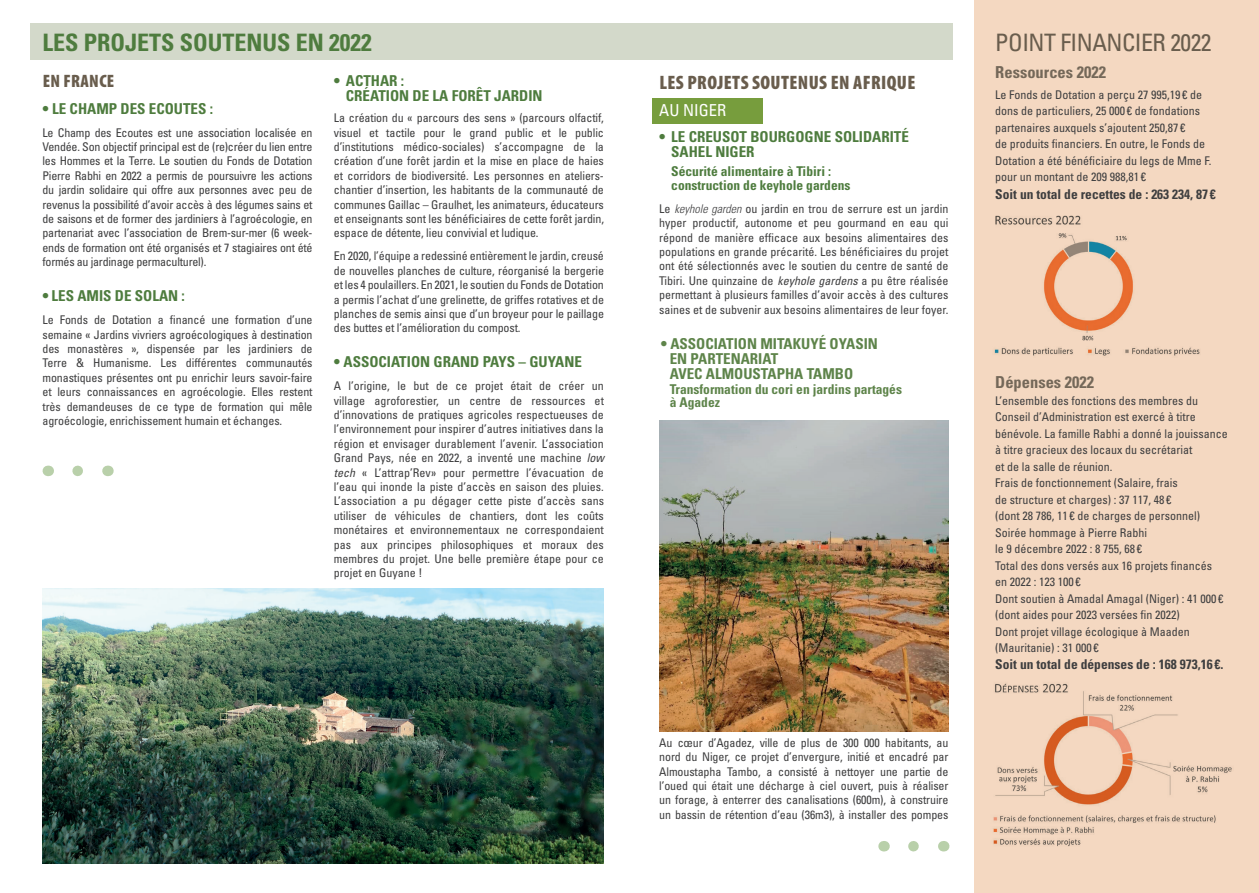
<style>
.page{position:relative;width:1259px;height:893px;background:#fff}
.page>*{position:absolute;margin:0;border:0;box-sizing:border-box;transform-origin:0 0}
.t1{font:700 condensed 24px "Univers LT Std";color:#4e7c3e}
.t2{font:condensed 24px "Univers LT Std";letter-spacing:-.02em;color:#695d4d}
.t3{font:900 condensed 19.5px "Myriad Pro";letter-spacing:.02em;color:#695d4d}
.t4{font:900 condensed 18px "Myriad Pro";letter-spacing:.02em;color:#695d4d}
.t5{font:700 condensed 16.5px "Univers LT Std";color:#746859}
.t6{font:condensed 16.5px "Univers LT Std";color:#fff}
.t7{font:700 condensed 15px/15px "Univers LT Std";color:#4e7c3e}
.t8{font:700 condensed 15px/15px "Univers LT Std";color:#5e844a}
.t9{font:700 condensed 13.5px "Univers LT Std";color:#3e3e3f}
.t10{font:700 condensed 13.5px/13.5px "Univers LT Std";color:#4e7c3e}
.t11{font:700 condensed 13.5px/13.5px "Univers LT Std";color:#5e844a}
.t12{font:condensed 12px/14.4px "Univers LT Std";color:#3e3e3f;text-align:justify}
.s1{font-style:italic}
.s2{font-weight:300;font-style:italic}
</style>
<div class="page">
<div style="left:652px;top:98px;width:111px;height:25px;background:#779d3d"></div>
<div style="left:30px;top:23px;width:922px;height:37px;background:#d3d9ca"></div>
<div style="left:974px;top:0;width:285px;height:893px;background:#f4d8c1"></div>
<img style="left:43px;top:589px;width:561px;height:274px">
<img style="left:659px;top:421px;width:289px;height:310px">
<svg style="left:78px;top:466px;width:5px;height:10px"></svg>
<img style="left:993px;top:683px;width:239px;height:164px">
<img style="left:994px;top:215px;width:206px;height:141px">
<svg style="left:913px;top:841px;width:6px;height:10px"></svg>
<h1 class="t1" style="left:43px;top:28px;width:331px">LES PROJETS SOUTENUS EN 2022</h1>
<h3 class="t4" style="left:43px;top:70px;width:73px">EN FRANCE</h3>
<p class="t7" style="left:43px;top:101px;width:172px">• LE CHAMP DES ECOUTES :</p>
<p class="t12" style="left:43px;top:125px;width:272px">Le Champ des Ecoutes est une association localisée en Vendée. Son objectif principal est de (re)créer du lien entre les Hommes et la Terre. Le soutien du Fonds de Dotation Pierre Rabhi en 2022 a permis de poursuivre les actions du jardin solidaire qui offre aux personnes avec peu de revenus la possibilité d’avoir accès à des légumes sains et de saisons et de former des jardiniers à l’agroécologie, en partenariat avec l’association de Brem-sur-mer (6 week&shy;ends de formation ont été organisés et 7 stagiaires ont été formés au jardinage permaculturel).</p>
<p class="t7" style="left:43px;top:288px;width:144px">• LES AMIS DE SOLAN :</p>
<p class="t12" style="left:43px;top:312px;width:272px">Le Fonds de Dotation a financé une formation d’une semaine « Jardins vivriers agroécologiques à destination des monastères », dispensée par les jardiniers de Terre &amp; Humanisme. Les différentes communautés monastiques présentes ont pu enrichir leurs savoir-faire et leurs connaissances en agroécologie. Elles restent très demandeuses de ce type de formation qui mêle agroécologie, enrichissement humain et échanges.</p>
<p class="t7" style="left:346px;top:74px;width:198px;text-indent:-12px">• ACTHAR :<br>CRÉATION DE LA FORÊT JARDIN</p>
<p class="t12" style="left:334px;top:111px;width:272px">La création du « parcours des sens » (parcours olfactif, visuel et tactile pour le grand public et le public d’institutions médico-sociales) s’accompagne de la création d’une forêt jardin et la mise en place de haies et corridors de biodiversité. Les personnes en ateliers&shy;chantier d’insertion, les habitants de la communauté de communes Gaillac – Graulhet, les animateurs, éducateurs et enseignants sont les bénéficiaires de cette forêt jardin, espace de détente, lieu convivial et ludique.</p>
<p class="t12" style="left:334px;top:249px;width:272px">En 2020, l’équipe a redessiné entièrement le jardin, creusé de nouvelles planches de culture, réorganisé la bergerie et les 4 poulaillers. En 2021, le soutien du Fonds de Dotation a permis l’achat d’une grelinette, de griffes rotatives et de planches de semis ainsi que d’un broyeur pour le paillage des buttes et l’amélioration du compost.</p>
<p class="t7" style="left:334px;top:354px;width:250px">• ASSOCIATION GRAND PAYS – GUYANE</p>
<p class="t12" style="left:334px;top:379px;width:272px">A l’origine, le but de ce projet était de créer un village agroforestier, un centre de ressources et d’innovations de pratiques agricoles respectueuses de l’environnement pour inspirer d’autres initiatives dans la région et envisager durablement l’avenir. L’association Grand Pays, née en 2022, a inventé une machine <span class="s1">low tech</span> « L’attrap’Rev» pour permettre l’évacuation de l’eau qui inonde la piste d’accès en saison des pluies.<br>L’association a pu dégager cette piste d’accès sans utiliser de véhicules de chantiers, dont les coûts monétaires et environnementaux ne correspondaient pas aux principes philosophiques et moraux des membres du projet. Une belle première étape pour ce projet en Guyane !</p>
<h2 class="t3" style="left:659px;top:70px;width:257px">LES PROJETS SOUTENUS EN AFRIQUE</h2>
<h3 class="t6" style="left:659px;top:99px;width:68px">AU NIGER</h3>
<p class="t7" style="left:671px;top:129px;width:239px;text-indent:-12px">• LE CREUSOT BOURGOGNE SOLIDARITÉ<br>SAHEL NIGER</p>
<p class="t10" style="left:671px;top:165px;width:181px">Sécurité alimentaire à Tibiri : construction de keyhole gardens</p>
<p class="t12" style="left:659px;top:201px;width:291px">Le <span class="s2">keyhole garden</span> ou jardin en trou de serrure est un jardin hyper productif, autonome et peu gourmand en eau qui répond de manière efficace aux besoins alimentaires des populations en grande précarité. Les bénéficiaires du projet ont été sélectionnés avec le soutien du centre de santé de Tibiri. Une quinzaine de <span class="s1">keyhole gardens</span> a pu être réalisée permettant à plusieurs familles d’avoir accès à des cultures saines et de subvenir aux besoins alimentaires de leur foyer.</p>
<p class="t8" style="left:670px;top:336px;width:210px;text-indent:-9px">• ASSOCIATION MITAKUYÉ OYASIN<br>EN PARTENARIAT<br>AVEC ALMOUSTAPHA TAMBO</p>
<p class="t11" style="left:670px;top:382px;width:234px">Transformation du cori en jardins partagés à Agadez</p>
<p class="t12" style="left:659px;top:735px;width:291px">Au cœur d’Agadez, ville de plus de 300 000 habitants, au nord du Niger, ce projet d’envergure, initié et encadré par Almoustapha Tambo, a consisté à nettoyer une partie de l’oued qui était une décharge à ciel ouvert, puis à réaliser un forage, à enterrer des canalisations (600m), à construire un bassin de rétention d’eau (36m3), à installer des pompes</p>
<h1 class="t2" style="left:995px;top:28px;width:218px">POINT FINANCIER 2022</h1>
<h3 class="t5" style="left:995px;top:62px;width:112px">Ressources 2022</h3>
<p class="t12" style="left:995px;top:86px;width:218px;line-height:16.5px;text-align:left">Le Fonds de Dotation a perçu 27 995,19 € de dons de particuliers, 25 000 € de fondations partenaires auxquels s’ajoutent 250,87 €<br>de produits financiers. En outre, le Fonds de Dotation a été bénéficiaire du legs de Mme F. pour un montant de 209 988,81 €</p>
<p class="t9" style="left:995px;top:186px;width:222px">Soit un total de recettes de : 263 234, 87€</p>
<h3 class="t5" style="left:995px;top:372px;width:100px">Dépenses 2022</h3>
<p class="t12" style="left:995px;top:392px;width:234px;line-height:16.5px;text-align:left">L’ensemble des fonctions des membres du Conseil d’Administration est exercé à titre bénévole. La famille Rabhi a donné la jouissance à titre gracieux des locaux du secrétariat<br>et de la salle de réunion.<br>Frais de fonctionnement (Salaire, frais<br>de structure et charges) : 37 117, 48 €<br>(dont 28 786, 11 € de charges de personnel)<br>Soirée hommage à Pierre Rabhi<br>le 9 décembre 2022 : 8 755, 68 €<br>Total des dons versés aux 16 projets financés<br>en 2022 : 123 100 €<br>Dont soutien à Amadal Amagal (Niger) : 41 000 € (dont aides pour 2023 versées fin 2022)<br>Dont projet village écologique à Maaden (Mauritanie) : 31 000 €</p>
<p class="t9" style="left:995px;top:656px;width:230px">Soit un total de dépenses de : 168 973,16 €.</p>
</div>
